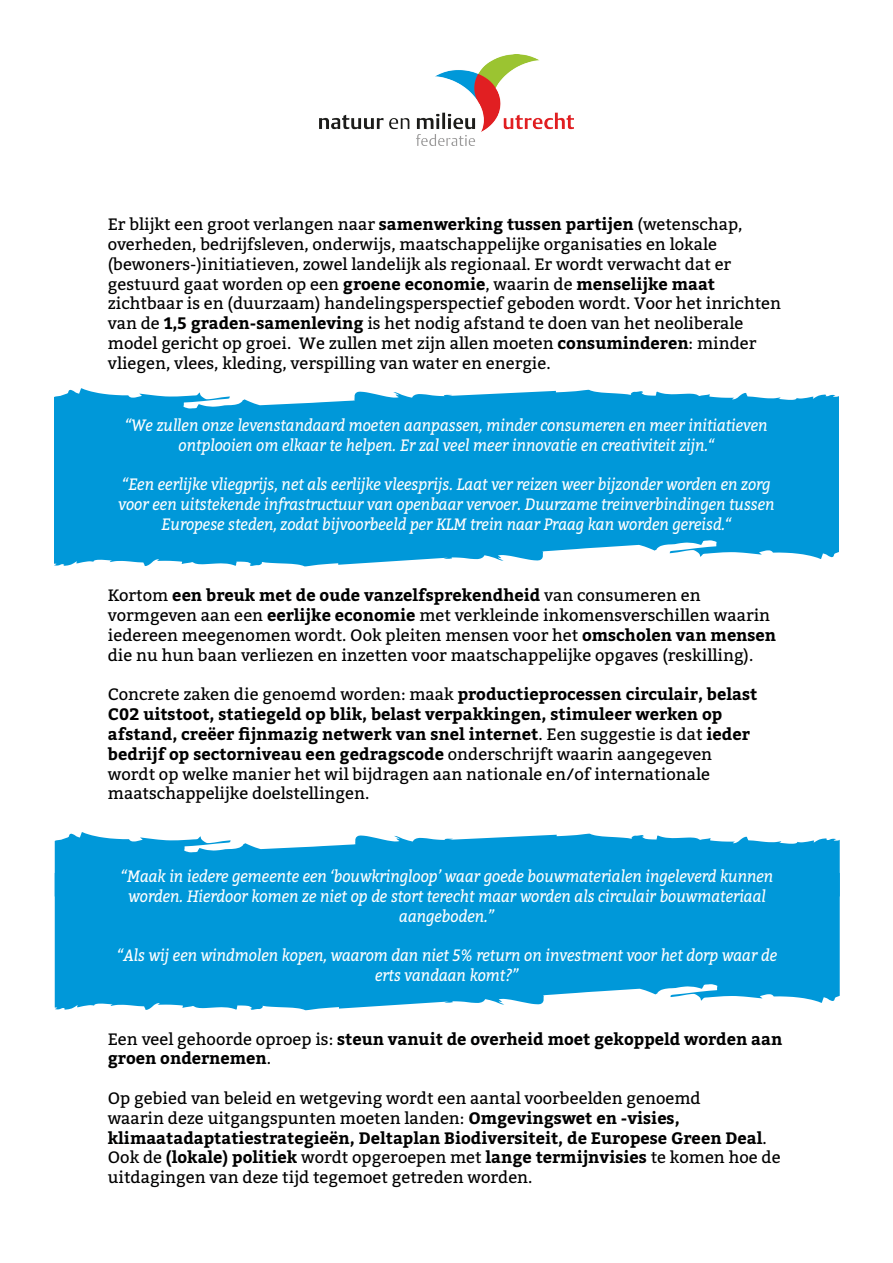
<style>
.page{position:relative;width:893px;height:1263px;background:#fff}
.page>*{position:absolute;margin:0;border:0;box-sizing:border-box;transform-origin:0 0}
.t1{font:16.5px/19.8px "Bitter";color:#000101}
.t2{font:italic 16.5px/19.8px "Bitter";color:#fff;text-align:center;scale:.9 1}
.t3{font:700 16.5px/19.8px "Bitter";color:#000101}
.s1{font-weight:700}
.s2{font-weight:400}
</style>
<div class="page">
<svg style="left:54px;top:388px;width:785px;height:41px;fill:#0098d9"></svg>
<svg style="left:54px;top:429px;width:785px;height:138px;background:#119fdb"></svg>
<svg style="left:55px;top:832px;width:785px;height:41px;fill:#0098d9"></svg>
<svg style="left:55px;top:873px;width:785px;height:138px;background:#129fdb"></svg>
<img style="left:319px;top:54px;width:255px;height:91px">
<p class="t1" style="left:108px;top:214px;width:675px">Er blijkt een groot verlangen naar <span class="s1">samenwerking tussen partijen</span> (wetenschap, overheden, bedrijfsleven, onderwijs, maatschappelijke organisaties en lokale (bewoners-)initiatieven, zowel landelijk als regionaal. Er wordt verwacht dat er gestuurd gaat worden op een <span class="s1">groene economie</span>, waarin de <span class="s1">menselijke maat </span>zichtbaar is en (duurzaam) handelingsperspectief geboden wordt. Voor het inrichten van de <span class="s1">1,5 graden-samenleving</span> is het nodig afstand te doen van het neoliberale model gericht op groei. We zullen met zijn allen moeten <span class="s1">consuminderen</span>: minder vliegen, vlees, kleding, verspilling van water en energie.</p>
<p class="t2" style="left:125px;top:415px;width:715px">“We zullen onze levenstandaard moeten aanpassen, minder consumeren en meer initiatieven ontplooien om elkaar te helpen. Er zal veel meer innovatie en creativiteit zijn.“</p>
<p class="t2" style="left:118px;top:474px;width:730px">“Een eerlijke vliegprijs, net als eerlijke vleesprijs. Laat ver reizen weer bijzonder worden en zorg voor een uitstekende infrastructuur van openbaar vervoer. Duurzame treinverbindingen tussen<br>Europese steden, zodat bijvoorbeeld per KLM trein naar Praag kan worden gereisd.“</p>
<p class="t1" style="left:108px;top:585px;width:670px">Kortom <span class="s1">een breuk met de oude vanzelfsprekendheid</span> van consumeren en vormgeven aan een <span class="s1">eerlijke economie</span> met verkleinde inkomensverschillen waarin iedereen meegenomen wordt. Ook pleiten mensen voor het <span class="s1">omscholen van mensen </span>die nu hun baan verliezen en inzetten voor maatschappelijke opgaves (reskilling).</p>
<p class="t3" style="left:108px;top:684px;width:651px"><span class="s2">Concrete zaken die genoemd worden: maak</span> productieprocessen circulair, belast C02 uitstoot, statiegeld op blik, belast verpakkingen, stimuleer werken op afstand, creëer fijnmazig netwerk van snel internet<span class="s2">. Een suggestie is dat</span> ieder bedrijf op sectorniveau een gedragscode <span class="s2">onderschrijft waarin aangegeven wordt op welke manier het wil bijdragen aan nationale en/of internationale maatschappelijke doelstellingen.</span></p>
<p class="t2" style="left:121px;top:866px;width:726px">“Maak in iedere gemeente een ‘bouwkringloop’ waar goede bouwmaterialen ingeleverd kunnen worden. Hierdoor komen ze niet op de stort terecht maar worden als circulair bouwmateriaal aangeboden.”</p>
<p class="t2" style="left:117px;top:945px;width:734px">“Als wij een windmolen kopen, waarom dan niet 5% return on investment voor het dorp waar de erts vandaan komt?”</p>
<p class="t3" style="left:108px;top:1028px;width:676px"><span class="s2">Een veel gehoorde oproep is:</span> steun vanuit de overheid moet gekoppeld worden aan groen ondernemen<span class="s2">.</span></p>
<p class="t1" style="left:108px;top:1088px;width:674px">Op gebied van beleid en wetgeving wordt een aantal voorbeelden genoemd<br>waarin deze uitgangspunten moeten landen: <span class="s1">Omgevingswet en -visies, klimaatadaptatiestrategieën, Deltaplan Biodiversiteit, de Europese Green Deal</span>.<br>Ook de <span class="s1">(lokale) politiek</span> wordt opgeroepen met <span class="s1">lange termijnvisies</span> te komen hoe de uitdagingen van deze tijd tegemoet getreden worden.</p>
</div>
